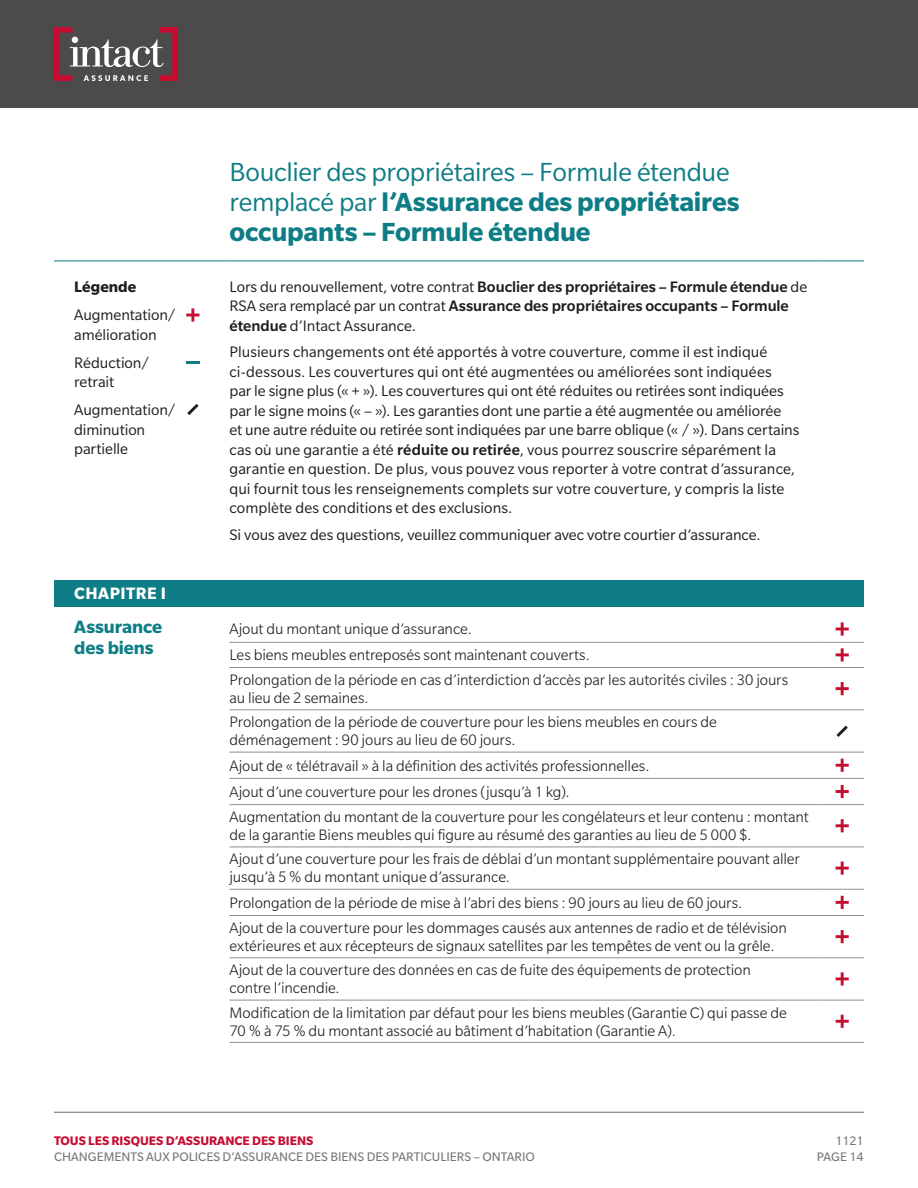
<style>
.page{position:relative;width:918px;height:1188px;background:#fff}
.page>*{position:absolute;margin:0;border:0;box-sizing:border-box;transform-origin:0 0}
.t1{font:700 28.5px/30px "Slate Std";letter-spacing:-.005em;color:#0f7d85}
.t2{font:700 19.5px/21px "Slate Std";letter-spacing:-.005em;color:#0f7d85}
.t3{font:700 18px "Slate Std";letter-spacing:.03em;color:#fff}
.t4{font:300 16.5px/25.3px "Slate Std";letter-spacing:-.005em;color:#1e1e1e}
.t5{font:16.5px/19.5px "Slate Std";color:#1e1e1e}
.t6{font:500 16.5px/19.5px "Slate Std";color:#1e1e1e}
.t7{font:700 16.5px "Slate Std";color:#1e1e1e}
.t8{font:13.5px/16.2px "Slate Std";color:#787878;text-align:right}
.t9{font:700 13.5px "Slate Std";color:#c60c30}
.s1{font-weight:400}
.s2{font-weight:500}
</style>
<div class="page">
<div style="left:0;top:0;width:918px;height:108px;background:#4b4b4b"></div>
<hr style="left:54px;top:1112px;width:810px;height:1px;background:#666">
<svg style="left:54px;top:27px;width:124px;height:54px"></svg>
<div style="left:54px;top:580px;width:810px;height:27px;background:#0f7d85"></div>
<hr style="left:54px;top:261px;width:176px;height:1px;background:#0f7d85">
<hr style="left:230px;top:261px;width:590px;height:1px;background:#0f7d85">
<hr style="left:820px;top:261px;width:44px;height:1px;background:#0f7d85">
<hr style="left:230px;top:642px;width:590px;height:1px;background:#8f8f8f">
<hr style="left:820px;top:642px;width:44px;height:1px;background:#8f8f8f">
<hr style="left:230px;top:667px;width:590px;height:1px;background:#8f8f8f">
<hr style="left:820px;top:667px;width:44px;height:1px;background:#8f8f8f">
<hr style="left:230px;top:710px;width:590px;height:1px;background:#8f8f8f">
<hr style="left:820px;top:710px;width:44px;height:1px;background:#8f8f8f">
<hr style="left:230px;top:752px;width:590px;height:1px;background:#8f8f8f">
<hr style="left:820px;top:752px;width:44px;height:1px;background:#8f8f8f">
<hr style="left:230px;top:778px;width:590px;height:1px;background:#8f8f8f">
<hr style="left:820px;top:778px;width:44px;height:1px;background:#8f8f8f">
<hr style="left:230px;top:804px;width:590px;height:1px;background:#8f8f8f">
<hr style="left:820px;top:804px;width:44px;height:1px;background:#8f8f8f">
<hr style="left:230px;top:847px;width:590px;height:1px;background:#8f8f8f">
<hr style="left:820px;top:847px;width:44px;height:1px;background:#8f8f8f">
<hr style="left:230px;top:889px;width:590px;height:1px;background:#8f8f8f">
<hr style="left:820px;top:889px;width:44px;height:1px;background:#8f8f8f">
<hr style="left:230px;top:915px;width:590px;height:1px;background:#8f8f8f">
<hr style="left:820px;top:915px;width:44px;height:1px;background:#8f8f8f">
<hr style="left:230px;top:958px;width:590px;height:1px;background:#8f8f8f">
<hr style="left:820px;top:958px;width:44px;height:1px;background:#8f8f8f">
<hr style="left:230px;top:1000px;width:590px;height:1px;background:#8f8f8f">
<hr style="left:820px;top:1000px;width:44px;height:1px;background:#8f8f8f">
<hr style="left:230px;top:1042px;width:590px;height:1px;background:#8f8f8f">
<hr style="left:820px;top:1042px;width:44px;height:1px;background:#8f8f8f">
<svg style="left:187px;top:404px;width:12px;height:11px"></svg>
<svg style="left:186px;top:361px;width:13px;height:3px"></svg>
<svg style="left:186px;top:308px;width:13px;height:14px"></svg>
<svg style="left:836px;top:622px;width:13px;height:14px"></svg>
<svg style="left:836px;top:648px;width:13px;height:14px"></svg>
<svg style="left:836px;top:682px;width:13px;height:13px"></svg>
<svg style="left:836px;top:726px;width:12px;height:11px"></svg>
<svg style="left:836px;top:759px;width:13px;height:13px"></svg>
<svg style="left:836px;top:785px;width:13px;height:13px"></svg>
<svg style="left:836px;top:819px;width:13px;height:13px"></svg>
<svg style="left:836px;top:861px;width:13px;height:14px"></svg>
<svg style="left:836px;top:896px;width:13px;height:13px"></svg>
<svg style="left:836px;top:930px;width:13px;height:13px"></svg>
<svg style="left:836px;top:972px;width:13px;height:14px"></svg>
<svg style="left:836px;top:1015px;width:13px;height:13px"></svg>
<p class="t7" style="left:74px;top:278px;width:64px">Légende</p>
<p class="t5" style="left:74px;top:305px;width:103px">Augmentation/ amélioration</p>
<p class="t5" style="left:74px;top:353px;width:77px">Réduction/ retrait</p>
<p class="t5" style="left:74px;top:400px;width:103px">Augmentation/ diminution partielle</p>
<h1 class="t1" style="left:230px;top:156px;width:512px"><span class="s1">Bouclier des propriétaires – Formule étendue remplacé par</span> l’Assurance des propriétaires occupants – Formule étendue</h1>
<p class="t6" style="left:229px;top:277px;width:579px"><span class="s1">Lors du renouvellement, votre contrat</span> Bouclier des propriétaires – Formule étendue <span class="s1">de<br>RSA sera remplacé par un contrat</span> Assurance des propriétaires occupants – Formule étendue <span class="s1">d’Intact Assurance.</span></p>
<p class="t5" style="left:229px;top:342px;width:571px">Plusieurs changements ont été apportés à votre couverture, comme il est indiqué ci-dessous. Les couvertures qui ont été augmentées ou améliorées sont indiquées<br>par le signe plus (« + »). Les couvertures qui ont été réduites ou retirées sont indiquées par le signe moins (« – »). Les garanties dont une partie a été augmentée ou améliorée<br>et une autre réduite ou retirée sont indiquées par une barre oblique (« / »). Dans certains cas où une garantie a été <span class="s2">réduite ou retirée</span>, vous pourrez souscrire séparément la garantie en question. De plus, vous pouvez vous reporter à votre contrat d’assurance, qui fournit tous les renseignements complets sur votre couverture, y compris la liste complète des conditions et des exclusions.</p>
<p class="t5" style="left:229px;top:524px;width:533px">Si vous avez des questions, veuillez communiquer avec votre courtier d’assurance.</p>
<p class="t3" style="left:74px;top:584px;width:93px">CHAPITRE I</p>
<p class="t2" style="left:74px;top:616px;width:90px">Assurance des biens</p>
<p class="t4" style="left:230px;top:616px;width:560px">Ajout du montant unique d’assurance.<br>Les biens meubles entreposés sont maintenant couverts.<br>Prolongation de la période en cas d’interdiction d’accès par les autorités civiles : 30 jours</p>
<p class="t4" style="left:230px;top:686px;width:489px;line-height:24.3px">au lieu de 2 semaines.<br>Prolongation de la période de couverture pour les biens meubles en cours de</p>
<p class="t4" style="left:230px;top:727px;width:581px">déménagement : 90 jours au lieu de 60 jours.<br>Ajout de « télétravail » à la définition des activités professionnelles.<br>Ajout d’une couverture pour les drones (jusqu’à 1 kg).<br>Augmentation du montant de la couverture pour les congélateurs et leur contenu : montant</p>
<p class="t4" style="left:230px;top:823px;width:572px;line-height:24.3px">de la garantie Biens meubles qui figure au résumé des garanties au lieu de 5 000 $.<br>Ajout d’une couverture pour les frais de déblai d’un montant supplémentaire pouvant aller</p>
<p class="t4" style="left:230px;top:865px;width:559px">jusqu’à 5 % du montant unique d’assurance.<br>Prolongation de la période de mise à l’abri des biens : 90 jours au lieu de 60 jours.<br>Ajout de la couverture pour les dommages causés aux antennes de radio et de télévision</p>
<p class="t4" style="left:230px;top:934px;width:546px;line-height:24.3px">extérieures et aux récepteurs de signaux satellites par les tempêtes de vent ou la grêle.<br>Ajout de la couverture des données en cas de fuite des équipements de protection</p>
<p class="t4" style="left:230px;top:976px;width:559px;line-height:24.3px">contre l’incendie.<br>Modification de la limitation par défaut pour les biens meubles (Garantie C) qui passe de</p>
<p class="t4" style="left:230px;top:1018px;width:448px">70 % à 75 % du montant associé au bâtiment d’habitation (Garantie A).</p>
<p class="t9" style="left:54px;top:1133px;width:261px">TOUS LES RISQUES D’ASSURANCE DES BIENS</p>
<p class="t8" style="left:54px;top:1149px;width:483px">CHANGEMENTS AUX POLICES D’ASSURANCE DES BIENS DES PARTICULIERS – ONTARIO</p>
<p class="t8" style="left:817px;top:1132px;width:48px">1121<br>PAGE 14</p>
</div>
